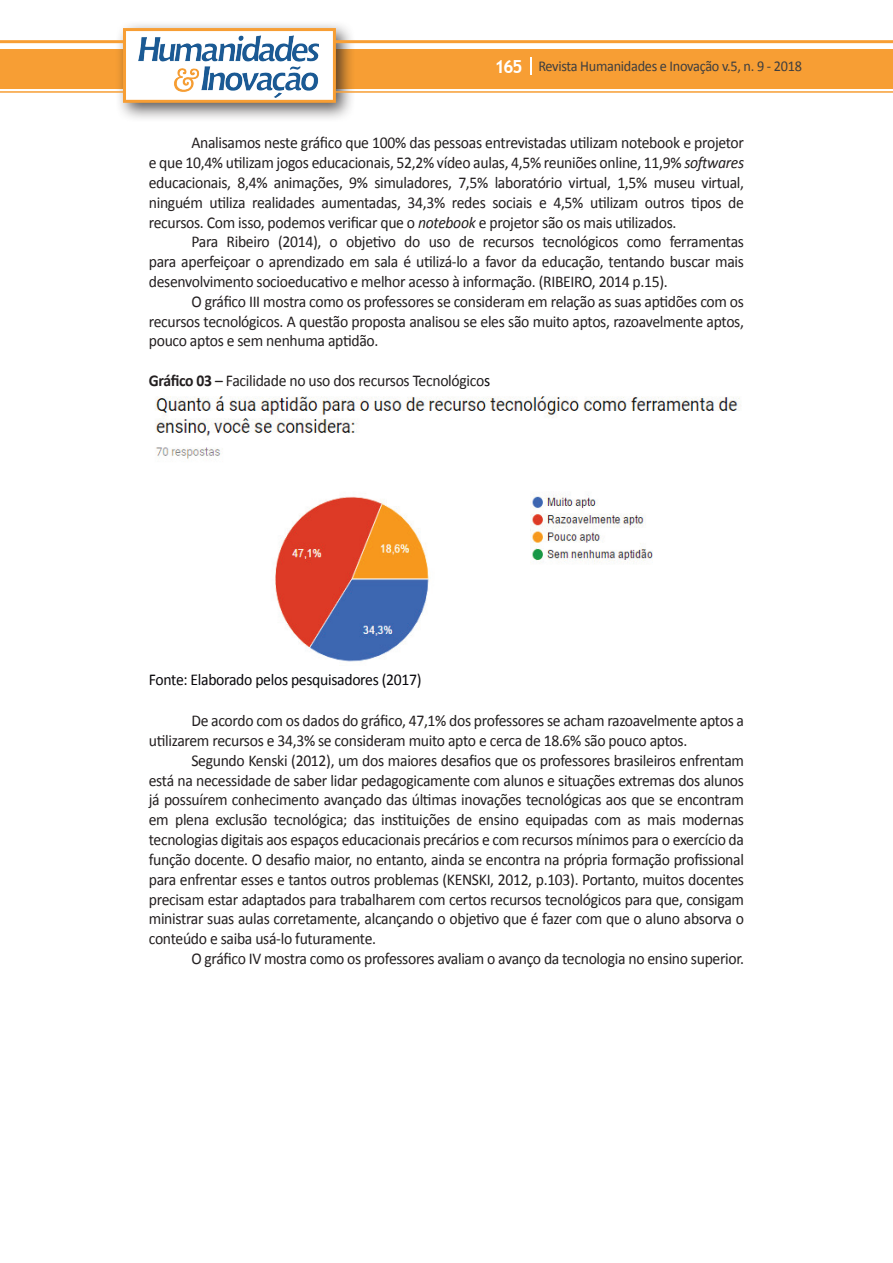
<style>
.page{position:relative;width:893px;height:1263px;background:#fff}
.page>*{position:absolute;margin:0;border:0;box-sizing:border-box;transform-origin:0 0}
.t1{font:16.5px/19.8px "Calibri";letter-spacing:-.02em;color:#231f20;text-align:justify;scale:.95 1}
.t2{font:16.5px "Calibri";letter-spacing:-.02em;color:#08070b;scale:.95 1}
.t3{font:15px "Calibri";letter-spacing:-.02em;color:#3e3e3f;scale:.95 1}
.s1{font-family:"Trebuchet MS";font-weight:700;font-size:18px;color:#fff}
.s2{font-style:italic}
.s3{font-weight:700}
.s4{color:#08070b}
</style>
<div class="page">
<div style="left:441px;top:49px;width:452px;height:39px;background:#f79e34"></div>
<div style="left:333px;top:49px;width:108px;height:39px;background:#f79e34"></div>
<div style="left:0;top:49px;width:124px;height:39px;background:#f79e34"></div>
<svg style="left:530px;top:57px;width:2px;height:18px"></svg>
<div style="left:115px;top:20px;width:241px;height:103px;background:#231f20;opacity:.75"></div>
<div style="left:125px;top:30px;width:209px;height:71px;background:#fff"></div>
<img style="left:138px;top:35px;width:181px;height:62px">
<div style="left:123px;top:28px;width:213px;height:75px;border:3px solid #f79e34"></div>
<hr style="left:0;top:40px;width:124px;height:3px;background:#f79e34">
<hr style="left:0;top:91px;width:124px;height:2px;background:#f79e34">
<hr style="left:333px;top:40px;width:560px;height:3px;background:#f79e34">
<hr style="left:333px;top:91px;width:560px;height:2px;background:#f79e34">
<img style="left:155px;top:396px;width:586px;height:266px">
<p class="t3" style="left:495px;top:57px;width:325px"><span class="s1">165</span> Revista Humanidades e Inovação v.5, n. 9 - 2018</p>
<p class="t1" style="left:149px;top:133px;width:628px;text-indent:43px">Analisamos neste gráfico que 100% das pessoas entrevistadas utilizam notebook e projetor e que 10,4% utilizam jogos educacionais, 52,2% vídeo aulas, 4,5% reuniões online, 11,9% <span class="s2">softwares </span>educacionais, 8,4% animações, 9% simuladores, 7,5% laboratório virtual, 1,5% museu virtual, ninguém utiliza realidades aumentadas, 34,3% redes sociais e 4,5% utilizam outros tipos de recursos. Com isso, podemos verificar que o <span class="s2">notebook</span> e projetor são os mais utilizados.</p>
<p class="t1" style="left:149px;top:232px;width:628px;text-indent:43px">Para Ribeiro (2014), o objetivo do uso de recursos tecnológicos como ferramentas para aperfeiçoar o aprendizado em sala é utilizá-lo a favor da educação, tentando buscar mais desenvolvimento socioeducativo e melhor acesso à informação. (RIBEIRO, 2014 p.15).</p>
<p class="t1" style="left:149px;top:292px;width:628px;text-indent:43px">O gráfico III mostra como os professores se consideram em relação as suas aptidões com os recursos tecnológicos. A questão proposta analisou se eles são muito aptos, razoavelmente aptos, pouco aptos e sem nenhuma aptidão.</p>
<p class="t1" style="left:149px;top:371px;width:361px"><span class="s3">Gráfico 03</span> – Facilidade no uso dos recursos Tecnológico<span class="s4">s</span></p>
<p class="t2" style="left:149px;top:669px;width:288px">Fonte: Elaborado pelos pesquisadores (2017)</p>
<p class="t1" style="left:149px;top:711px;width:628px;text-indent:43px">De acordo com os dados do gráfico, 47,1% dos professores se acham razoavelmente aptos a utilizarem recursos e 34,3% se consideram muito apto e cerca de 18.6% são pouco aptos.</p>
<p class="t1" style="left:149px;top:750px;width:628px;text-indent:43px">Segundo Kenski (2012), um dos maiores desafios que os professores brasileiros enfrentam está na necessidade de saber lidar pedagogicamente com alunos e situações extremas dos alunos já possuírem conhecimento avançado das últimas inovações tecnológicas aos que se encontram em plena exclusão tecnológica; das instituições de ensino equipadas com as mais modernas tecnologias digitais aos espaços educacionais precários e com recursos mínimos para o exercício da função docente. O desafio maior, no entanto, ainda se encontra na própria formação profissional para enfrentar esses e tantos outros problemas (KENSKI, 2012, p.103). Portanto, muitos docentes precisam estar adaptados para trabalharem com certos recursos tecnológicos para que, consigam ministrar suas aulas corretamente, alcançando o objetivo que é fazer com que o aluno absorva o conteúdo e saiba usá-lo futuramente.</p>
<p class="t1" style="left:191px;top:948px;width:583px">O gráfico IV mostra como os professores avaliam o avanço da tecnologia no ensino superior.</p>
</div>
